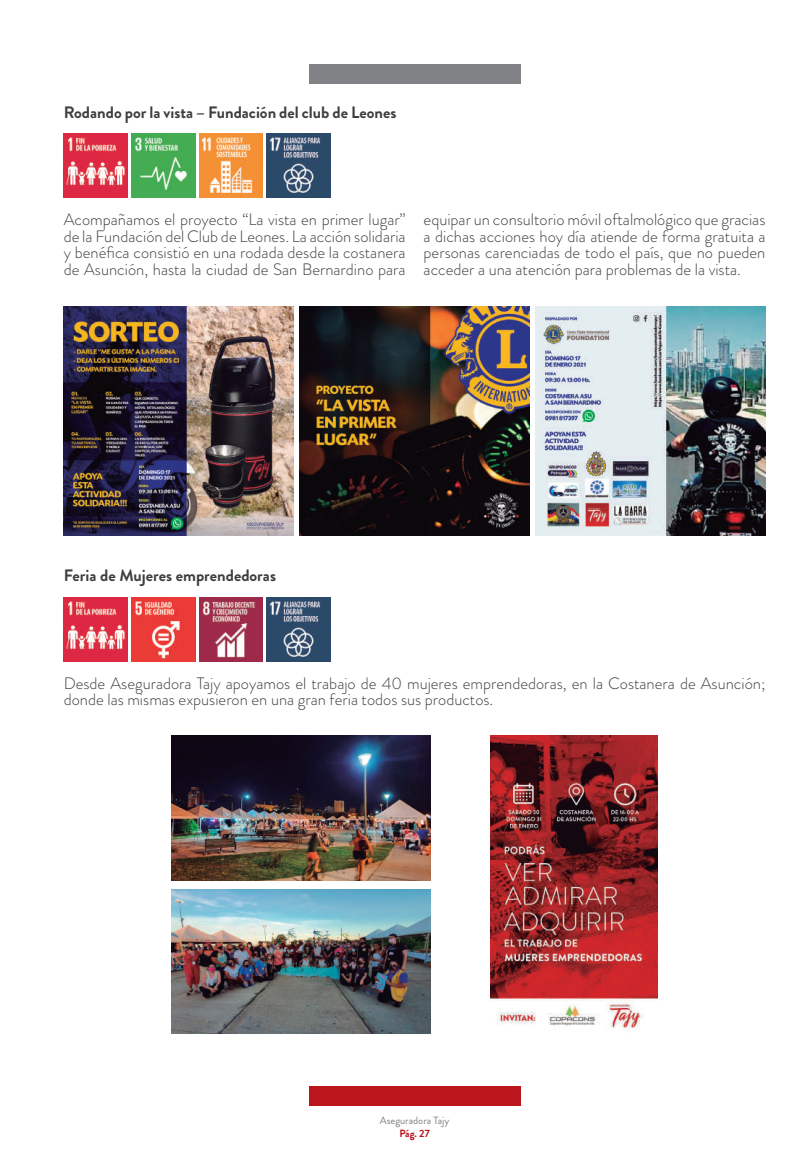
<style>
.page{position:relative;width:808px;height:1170px;background:#fff}
.page>*{position:absolute;margin:0;border:0;box-sizing:border-box;transform-origin:0 0}
.t1{font:300 16.5px/16.5px "Brandon Grotesque";color:#3e3e3f;text-align:justify}
.t2{font:700 16.5px "Brandon Grotesque";color:#3e3e3f}
.t3{font:10.5px "Brandon Grotesque";color:#808285}
.t4{font:700 10.5px "Brandon Grotesque";color:#bb161c}
</style>
<div class="page">
<div style="left:309px;top:1086px;width:211px;height:20px;background:#bb161c"></div>
<div style="left:309px;top:64px;width:211px;height:20px;background:#808285"></div>
<img style="left:64px;top:134px;width:64px;height:64px">
<img style="left:199px;top:134px;width:64px;height:64px">
<img style="left:267px;top:134px;width:63px;height:64px">
<img style="left:131px;top:134px;width:64px;height:64px">
<img style="left:536px;top:306px;width:229px;height:229px">
<img style="left:300px;top:306px;width:229px;height:229px">
<img style="left:64px;top:306px;width:229px;height:229px">
<img style="left:64px;top:597px;width:64px;height:64px">
<img style="left:131px;top:597px;width:64px;height:64px">
<img style="left:199px;top:597px;width:64px;height:64px">
<img style="left:267px;top:597px;width:63px;height:64px">
<img style="left:490px;top:735px;width:167px;height:295px">
<img style="left:172px;top:735px;width:258px;height:145px">
<img style="left:172px;top:889px;width:258px;height:144px">
<p class="t2" style="left:64px;top:101px;width:334px">Rodando por la vista – Fundación del club de Leones</p>
<p class="t1" style="left:64px;top:211px;width:343px">Acompañamos el proyecto “La vista en primer lugar” de la Fundación del Club de Leones. La acción solidaria y benéfica consistió en una rodada desde la costanera de Asunción, hasta la ciudad de San Bernardino para</p>
<p class="t1" style="left:424px;top:211px;width:343px">equipar un consultorio móvil oftalmológico que gracias a dichas acciones hoy día atiende de forma gratuita a personas carenciadas de todo el país, que no pueden acceder a una atención para problemas de la vista.</p>
<p class="t2" style="left:64px;top:564px;width:214px">Feria de Mujeres emprendedoras</p>
<p class="t1" style="left:64px;top:674px;width:703px">Desde Aseguradora Tajy apoyamos el trabajo de 40 mujeres emprendedoras, en la Costanera de Asunción; donde las mismas expusieron en una gran feria todos sus productos.</p>
<p class="t3" style="left:380px;top:1113px;width:71px">Aseguradora Tajy</p>
<p class="t4" style="left:399px;top:1125px;width:32px">Pág. 27</p>
</div>
